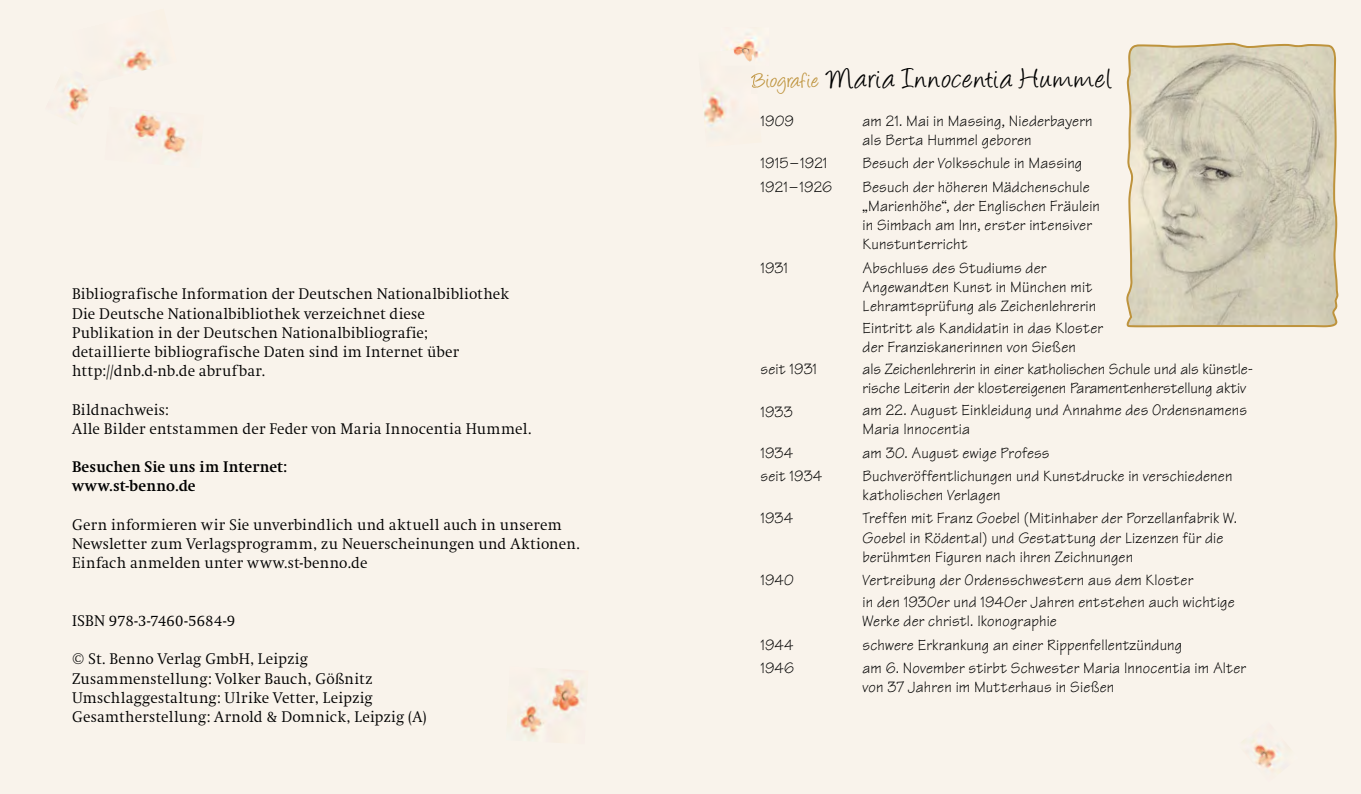
<style>
.page{position:relative;width:1361px;height:794px;background:#f9f3eb}
.page>*{position:absolute;margin:0;border:0;box-sizing:border-box;transform-origin:0 0}
.t1{font:32px "Angelina";letter-spacing:.055em;color:#000}
.t2{font:16px/19.2px "Tekton";letter-spacing:.01em;color:#000}
.t3{font:300 16px/19.2px "Swift";letter-spacing:.01em;color:#000}
.t4{font:700 16px/19.2px "Swift";letter-spacing:.015em;color:#000}
.s1{font-size:24px;color:#be933c}
</style>
<div class="page">
<svg style="left:1126px;top:43px;width:212px;height:284px;background:#d1cab3"></svg>
<img style="left:134px;top:113px;width:52px;height:41px">
<img style="left:520px;top:678px;width:63px;height:58px">
<img style="left:1242px;top:739px;width:39px;height:34px">
<img style="left:703px;top:88px;width:31px;height:39px">
<img style="left:751px;top:74px;width:6px;height:14px">
<img style="left:730px;top:37px;width:34px;height:22px">
<img style="left:726px;top:48px;width:29px;height:14px">
<img style="left:117px;top:42px;width:39px;height:29px">
<img style="left:62px;top:84px;width:27px;height:40px">
<p class="t3" style="left:72px;top:285px;width:439px">Bibliografische Information der Deutschen Nationalbibliothek Die Deutsche Nationalbibliothek verzeichnet diese Publikation in der Deutschen Nationalbibliografie; detaillierte bibliografische Daten sind im Internet über http://dnb.d-nb.de abrufbar.</p>
<p class="t3" style="left:72px;top:400px;width:461px">Bildnachweis:<br>Alle Bilder entstammen der Feder von Maria Innocentia Hummel.</p>
<p class="t4" style="left:72px;top:458px;width:216px">Besuchen Sie uns im Internet: www.st-benno.de</p>
<p class="t3" style="left:72px;top:515px;width:509px">Gern informieren wir Sie unverbindlich und aktuell auch in unserem<br>Newsletter zum Verlagsprogramm, zu Neuerscheinungen und Aktionen.<br>Einfach anmelden unter www.st-benno.de</p>
<p class="t3" style="left:72px;top:611px;width:165px">ISBN 978-3-7460-5684-9</p>
<p class="t3" style="left:72px;top:650px;width:356px">© St. Benno Verlag GmbH, Leipzig Zusammenstellung: Volker Bauch, Gößnitz Umschlaggestaltung: Ulrike Vetter, Leipzig Gesamtherstellung: Arnold &amp; Domnick, Leipzig (A)</p>
<h1 class="t1" style="left:752px;top:65px;width:361px"><span class="s1">Biografie</span> Maria Innocentia Hummel</h1>
<p class="t2" style="left:760px;top:111px;width:35px">1909</p>
<p class="t2" style="left:862px;top:111px;width:232px">am 21. Mai in Massing, Niederbayern als Berta Hummel geboren</p>
<p class="t2" style="left:760px;top:154px;width:69px">1915 – 1921</p>
<p class="t2" style="left:862px;top:154px;width:221px">Besuch der Volksschule in Massing</p>
<p class="t2" style="left:760px;top:177px;width:73px">1921 – 1926</p>
<p class="t2" style="left:862px;top:177px;width:239px">Besuch der höheren Mädchenschule „Marienhöhe“, der Englischen Fräulein in Simbach am Inn, erster intensiver<br>Kunstunterricht</p>
<p class="t2" style="left:760px;top:258px;width:29px">1931</p>
<p class="t2" style="left:862px;top:258px;width:235px">Abschluss des Studiums der<br>Angewandten Kunst in München mit<br>Lehramtsprüfung als Zeichenlehrerin</p>
<p class="t2" style="left:862px;top:318px;width:242px">Eintritt als Kandidatin in das Kloster der Franziskanerinnen von Sießen</p>
<p class="t2" style="left:760px;top:359px;width:58px">seit 1931</p>
<p class="t2" style="left:862px;top:359px;width:392px">als Zeichenlehrerin in einer katholischen Schule und als künstle&shy;rische Leiterin der klostereigenen Paramentenherstellung aktiv</p>
<p class="t2" style="left:760px;top:402px;width:34px">1933</p>
<p class="t2" style="left:862px;top:400px;width:386px">am 22. August Einkleidung und Annahme des Ordensnamens<br>Maria Innocentia</p>
<p class="t2" style="left:760px;top:443px;width:34px">1934</p>
<p class="t2" style="left:862px;top:443px;width:188px">am 30. August ewige Profess</p>
<p class="t2" style="left:760px;top:466px;width:63px">seit 1934</p>
<p class="t2" style="left:862px;top:466px;width:371px">Buchveröffentlichungen und Kunstdrucke in verschiedenen katholischen Verlagen</p>
<p class="t2" style="left:760px;top:509px;width:34px">1934</p>
<p class="t2" style="left:862px;top:509px;width:376px">Treffen mit Franz Goebel (Mitinhaber der Porzellanfabrik W.<br>Goebel in Rödental) und Gestattung der Lizenzen für die berühmten Figuren nach ihren Zeichnungen</p>
<p class="t2" style="left:760px;top:570px;width:35px">1940</p>
<p class="t2" style="left:862px;top:569px;width:374px;line-height:21.8px">Vertreibung der Ordensschwestern aus dem Kloster<br>in den 1930er und 1940er Jahren entstehen auch wichtige</p>
<p class="t2" style="left:862px;top:611px;width:196px">Werke der christl. Ikonographie</p>
<p class="t2" style="left:760px;top:635px;width:34px">1944</p>
<p class="t2" style="left:862px;top:635px;width:321px">schwere Erkrankung an einer Rippenfellentzündung</p>
<p class="t2" style="left:760px;top:658px;width:35px">1946</p>
<p class="t2" style="left:862px;top:658px;width:385px">am 6. November stirbt Schwester Maria Innocentia im Alter von 37 Jahren im Mutterhaus in Sießen</p>
</div>
